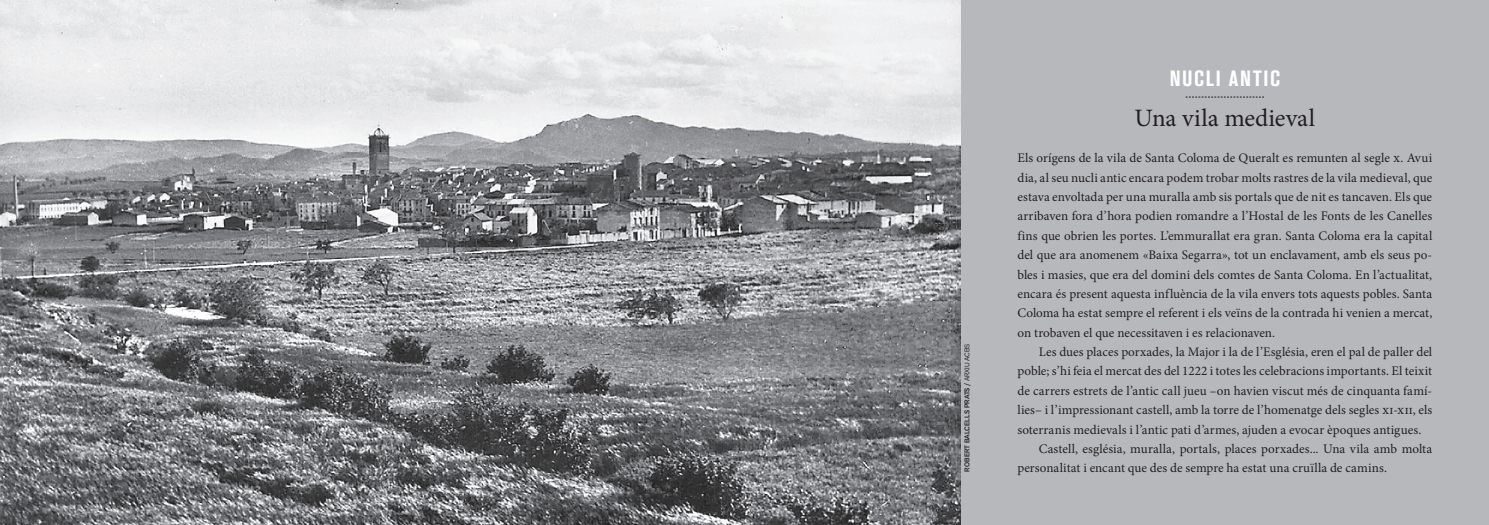
<style>
.page{position:relative;width:1489px;height:525px;background:#fff}
.page>*{position:absolute;margin:0;border:0;box-sizing:border-box;transform-origin:0 0}
.t1{font:25px "Minion Pro";color:#231f20}
.t2{font:700 condensed 21.88px "Akzidenz Grotesk BQ";letter-spacing:.075em;color:#fff}
.t3{font:13.12px/19.4px "Minion Pro";color:#231f20;text-align:justify}
.t4{font:500 6.88px "Akzid Grtsk Next";letter-spacing:.01em;color:#231f20}
.s1{font-weight:400}
</style>
<div class="page">
<div style="left:956px;top:0;width:532px;height:524px;background:#b7b8bb"></div>
<svg style="left:1185px;top:97px;width:78px;height:1px"></svg>
<img style="left:0;top:0;width:960px;height:524px">
<p class="t4" style="left:962px;top:471px;width:129px;rotate:-90deg">ROBERT BALCELLS PRATS / <span class="s1">ARXIU ACBS</span></p>
<h2 class="t2" style="left:1169px;top:66px;width:112px">NUCLI ANTIC</h2>
<h1 class="t1" style="left:1134px;top:101px;width:182px">Una vila medieval</h1>
<p class="t3" style="left:1017px;top:148px;width:416px">Els orígens de la vila de Santa Coloma de Queralt es remunten al segle x. Avui dia, al seu nucli antic encara podem trobar molts rastres de la vila medieval, que estava envoltada per una muralla amb sis portals que de nit es tancaven. Els que arribaven fora d’hora podien romandre a l’Hostal de les Fonts de les Canelles fins que obrien les portes. L’emmurallat era gran. Santa Coloma era la capital del que ara anomenem «Baixa Segarra», tot un enclavament, amb els seus po&shy;bles i masies, que era del domini dels comtes de Santa Coloma. En l’actualitat, encara és present aquesta influència de la vila envers tots aquests pobles. Santa Coloma ha estat sempre el referent i els veïns de la contrada hi venien a mercat, on trobaven el que necessitaven i es relacionaven.</p>
<p class="t3" style="left:1038px;top:342px;width:395px">Les dues places porxades, la Major i la de l’Església, eren el pal de paller del</p>
<p class="t3" style="left:1017px;top:361px;width:416px">poble; s’hi feia el mercat des del 1222 i totes les celebracions importants. El teixit</p>
<p class="t3" style="left:1017px;top:381px;width:416px">de carrers estrets de l’antic call jueu –on havien viscut més de cinquanta famí-</p>
<p class="t3" style="left:1017px;top:400px;width:416px">lies– i l’impressionant castell, amb la torre de l’homenatge dels segles xi-xii, els</p>
<p class="t3" style="left:1017px;top:419px;width:405px">soterranis medievals i l’antic pati d’armes, ajuden a evocar èpoques antigues.</p>
<p class="t3" style="left:1038px;top:439px;width:395px">Castell, església, muralla, portals, places porxades... Una vila amb molta</p>
<p class="t3" style="left:1017px;top:458px;width:371px">personalitat i encant que des de sempre ha estat una cruïlla de camins.</p>
</div>
